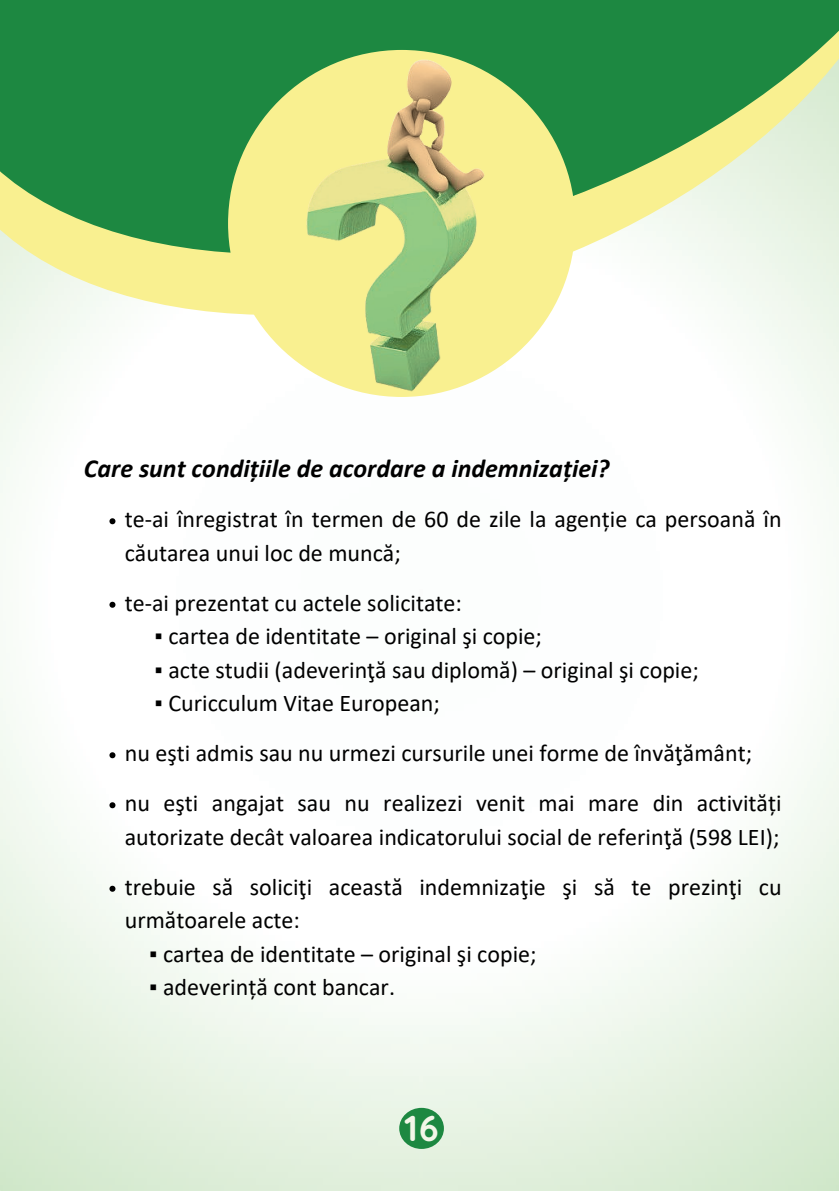
<style>
.page{position:relative;width:839px;height:1191px;background:#fff}
.page>*{position:absolute;margin:0;border:0;box-sizing:border-box;transform-origin:0 0}
.t1{font:700 36px "Quicksand";color:#f3f6e8}
.t2{font:italic 700 26px "Calibri";color:#000}
.t3{font:24px/50px "Calibri";color:#000}
</style>
<div class="page">
<svg style="left:0;top:302px;width:838px;height:61px"></svg>
<svg style="left:0;top:0;width:838px;height:302px;background:#71b276"></svg>
<div style="left:228px;top:50px;width:347px;height:347px;background:#f9f090;border-radius:50%"></div>
<div style="left:399px;top:1108px;width:45px;height:41px;background:#1d8841;border-radius:50%"></div>
<img style="left:211px;top:31px;width:329px;height:366px">
<svg style="left:109px;top:518px;width:6px;height:6px"></svg>
<svg style="left:109px;top:602px;width:6px;height:6px"></svg>
<svg style="left:109px;top:752px;width:6px;height:6px"></svg>
<svg style="left:109px;top:802px;width:6px;height:6px"></svg>
<svg style="left:109px;top:886px;width:6px;height:6px"></svg>
<p class="t2" style="left:84px;top:450px;width:527px">Care sunt condițiile de acordare a indemnizației?</p>
<p class="t3" style="left:125px;top:502px;width:658px;line-height:33.6px">te-ai înregistrat în termen de 60 de zile la agenție ca persoană în căutarea unui loc de muncă;</p>
<p class="t3" style="left:125px;top:577px;width:339px">te-ai prezentat cu actele solicitate:</p>
<p class="t3" style="left:154px;top:611px;width:389px">▪ cartea de identitate – original şi copie;</p>
<p class="t3" style="left:154px;top:644px;width:546px">▪ acte studii (adeverinţă sau diplomă) – original şi copie;</p>
<p class="t3" style="left:125px;top:678px;width:658px;text-indent:30px">▪ Curicculum Vitae European;<br>nu eşti admis sau nu urmezi cursurile unei forme de învăţământ; nu eşti angajat sau nu realizezi venit mai mare din activități</p>
<p class="t3" style="left:125px;top:811px;width:658px">autorizate decât valoarea indicatorului social de referinţă (598 LEI); trebuie să soliciţi această indemnizaţie şi să te prezinţi cu</p>
<p class="t3" style="left:125px;top:895px;width:177px">următoarele acte:</p>
<p class="t3" style="left:149px;top:928px;width:389px">▪ cartea de identitate – original şi copie;</p>
<p class="t3" style="left:149px;top:962px;width:247px">▪ adeverință cont bancar.</p>
<h1 class="t1" style="left:404px;top:1100px;width:36px">16</h1>
</div>
